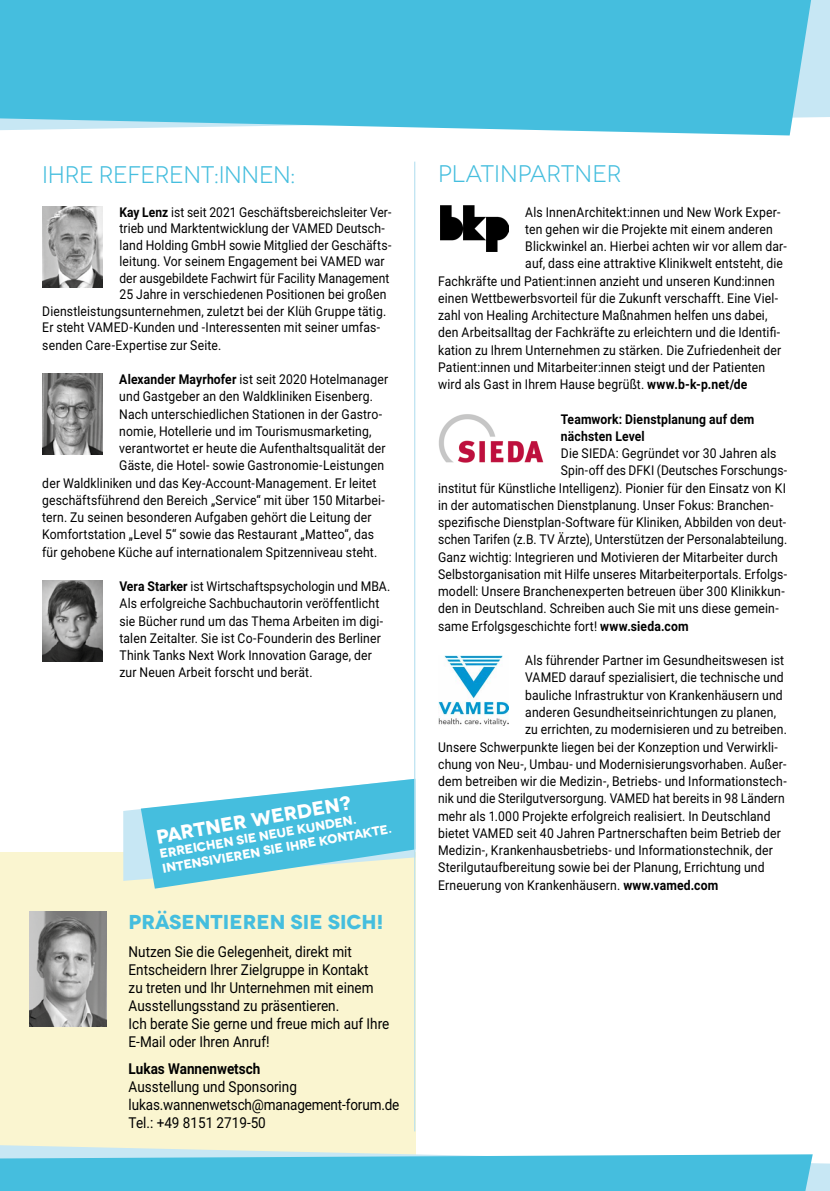
<style>
.page{position:relative;width:830px;height:1191px;background:#fff}
.page>*{position:absolute;margin:0;border:0;box-sizing:border-box;transform-origin:0 0}
.t1{font:24px "Novecentowide";letter-spacing:-.015em;color:#45bede}
.t2{font:700 20.1px "Novecentowide";color:#45bede}
.t3{font:700 19.5px "Novecentowide";color:#fff}
.t4{font:15px/18px "Roboto";color:#000;scale:.9 1}
.t5{font:700 15px "Roboto";color:#000;scale:.9 1}
.t6{font:13.5px/17.2px "Roboto";letter-spacing:.01em;color:#000;scale:.9 1}
.t7{font:13.5px "Roboto";letter-spacing:.01em;color:#000;scale:.89 1}
.t8{font:700 13.5px/17.2px "Roboto";letter-spacing:.01em;color:#000;scale:.9 1}
.t9{font:700 12.75px/15px "Novecentowide";color:#fff}
.s1{font-weight:700}
</style>
<div class="page">
<div style="left:0;top:852px;width:415px;height:321px;background:#faf5d0"></div>
<img style="left:30px;top:911px;width:76px;height:115px">
<svg style="left:123px;top:779px;width:291px;height:110px"></svg>
<hr style="left:414px;top:162px;width:1px;height:969px;background:#b6e0f0">
<div style="left:810px;top:0;width:19px;height:118px;background:#c7e7f4"></div>
<div style="left:0;top:0;width:810px;height:135px;background:#45bede"></div>
<svg style="left:0;top:1145px;width:829px;height:46px"></svg>
<img style="left:42px;top:373px;width:60px;height:81px">
<img style="left:43px;top:581px;width:59px;height:80px">
<img style="left:438px;top:655px;width:70px;height:70px">
<img style="left:439px;top:414px;width:104px;height:49px">
<img style="left:43px;top:206px;width:59px;height:81px">
<img style="left:440px;top:206px;width:68px;height:45px">
<h1 class="t1" style="left:42px;top:161px;width:254px">IHRE REFERENT:INNEN:</h1>
<p class="t7" style="left:119px;top:202px;width:307px"><span class="s1">Kay Lenz</span> ist seit 2021 Geschäftsbereichsleiter Ver-</p>
<p class="t6" style="left:119px;top:219px;width:296px">trieb und Marktentwicklung der VAMED Deutsch-</p>
<p class="t6" style="left:119px;top:236px;width:303px">land Holding GmbH sowie Mitglied der Geschäfts-</p>
<p class="t6" style="left:119px;top:252px;width:296px">leitung. Vor seinem Engagement bei VAMED war</p>
<p class="t7" style="left:119px;top:268px;width:304px">der ausgebildete Fachwirt für Facility Management</p>
<p class="t6" style="left:119px;top:285px;width:298px">25 Jahre in verschiedenen Positionen bei großen</p>
<p class="t6" style="left:42px;top:302px;width:383px">Dienstleistungsunternehmen, zuletzt bei der Klüh Gruppe tätig.</p>
<p class="t6" style="left:42px;top:318px;width:376px">Er steht VAMED-Kunden und -Interessenten mit seiner umfas-</p>
<p class="t6" style="left:42px;top:336px;width:200px">senden Care-Expertise zur Seite.</p>
<p class="t6" style="left:119px;top:370px;width:300px"><span class="s1">Alexander Mayrhofer</span> ist seit 2020 Hotelmanager</p>
<p class="t6" style="left:119px;top:387px;width:283px">und Gastgeber an den Waldkliniken Eisenberg.</p>
<p class="t6" style="left:119px;top:405px;width:293px">Nach unterschiedlichen Stationen in der Gastro-</p>
<p class="t6" style="left:119px;top:422px;width:282px">nomie, Hotellerie und im Tourismusmarketing,</p>
<p class="t6" style="left:119px;top:439px;width:297px">verantwortet er heute die Aufenthaltsqualität der</p>
<p class="t6" style="left:119px;top:456px;width:295px">Gäste, die Hotel- sowie Gastronomie-Leistungen</p>
<p class="t6" style="left:42px;top:474px;width:373px">der Waldkliniken und das Key-Account-Management. Er leitet</p>
<p class="t6" style="left:42px;top:491px;width:382px">geschäftsführend den Bereich „Service“ mit über 150 Mitarbei-</p>
<p class="t6" style="left:42px;top:508px;width:367px">tern. Zu seinen besonderen Aufgaben gehört die Leitung der</p>
<p class="t6" style="left:42px;top:525px;width:370px">Komfortstation „Level 5“ sowie das Restaurant „Matteo“, das</p>
<p class="t6" style="left:42px;top:543px;width:373px">für gehobene Küche auf internationalem Spitzenniveau steht.</p>
<p class="t6" style="left:119px;top:577px;width:302px"><span class="s1">Vera Starker</span> ist Wirtschaftspsychologin und MBA.<br>Als erfolgreiche Sachbuchautorin veröffentlicht sie Bücher rund um das Thema Arbeiten im digi&shy;talen Zeitalter. Sie ist Co-Founderin des Berliner Think Tanks Next Work Innovation Garage, der zur Neuen Arbeit forscht und berät.</p>
<h3 class="t3" style="left:154px;top:824px;width:199px;rotate:-10deg">PARTNER WERDEN?</h3>
<p class="t9" style="left:158px;top:846px;width:234px;rotate:-10deg">ERREICHEN SIE NEUE KUNDEN.<br>INTENSIVIEREN SIE IHRE KONTAKTE.</p>
<h2 class="t2" style="left:129px;top:909px;width:256px">PRÄSENTIEREN SIE SICH!</h2>
<p class="t4" style="left:129px;top:942px;width:291px">Nutzen Sie die Gelegenheit, direkt mit Entscheidern Ihrer Zielgruppe in Kontakt<br>zu treten und Ihr Unternehmen mit einem Ausstellungsstand zu präsentieren.<br>Ich berate Sie gerne und freue mich auf Ihre E-Mail oder Ihren Anruf!</p>
<p class="t5" style="left:129px;top:1058px;width:148px">Lukas Wannenwetsch</p>
<p class="t4" style="left:129px;top:1077px;width:302px">Ausstellung und Sponsoring lukas.wannenwetsch@management-forum.de<br>Tel.: +49 8151 2719-50</p>
<h1 class="t1" style="left:438px;top:160px;width:185px">PLATINPARTNER</h1>
<p class="t6" style="left:525px;top:203px;width:285px">Als InnenArchitekt:innen und New Work Exper-</p>
<p class="t6" style="left:525px;top:220px;width:276px">ten gehen wir die Projekte mit einem anderen</p>
<p class="t6" style="left:525px;top:237px;width:292px">Blickwinkel an. Hierbei achten wir vor allem dar-</p>
<p class="t6" style="left:525px;top:254px;width:288px">auf, dass eine attraktive Klinikwelt entsteht, die</p>
<p class="t6" style="left:438px;top:272px;width:375px">Fachkräfte und Patient:innen anzieht und unseren Kund:innen</p>
<p class="t6" style="left:438px;top:289px;width:379px">einen Wettbewerbsvorteil für die Zukunft verschafft. Eine Viel-</p>
<p class="t6" style="left:438px;top:306px;width:367px">zahl von Healing Architecture Maßnahmen helfen uns dabei,</p>
<p class="t6" style="left:438px;top:323px;width:381px">den Arbeitsalltag der Fachkräfte zu erleichtern und die Identifi-</p>
<p class="t6" style="left:438px;top:341px;width:382px">kation zu Ihrem Unternehmen zu stärken. Die Zufriedenheit der</p>
<p class="t6" style="left:438px;top:358px;width:365px">Patient:innen und Mitarbeiter:innen steigt und der Patienten</p>
<p class="t6" style="left:438px;top:375px;width:345px">wird als Gast in Ihrem Hause begrüßt. <span class="s1">www.b-k-p.net/de</span></p>
<p class="t8" style="left:560px;top:410px;width:216px">Teamwork: Dienstplanung auf dem nächsten Level</p>
<p class="t6" style="left:560px;top:444px;width:241px">Die SIEDA: Gegründet vor 30 Jahren als</p>
<p class="t7" style="left:560px;top:461px;width:255px">Spin-off des DFKI (Deutsches Forschungs-</p>
<p class="t6" style="left:438px;top:479px;width:388px">institut für Künstliche Intelligenz). Pionier für den Einsatz von KI</p>
<p class="t6" style="left:438px;top:496px;width:374px">in der automatischen Dienstplanung. Unser Fokus: Branchen-</p>
<p class="t6" style="left:438px;top:513px;width:388px">spezifische Dienstplan-Software für Kliniken, Abbilden von deut-</p>
<p class="t7" style="left:438px;top:530px;width:393px">schen Tarifen (z.B. TV Ärzte), Unterstützen der Personalabteilung.</p>
<p class="t6" style="left:438px;top:548px;width:379px">Ganz wichtig: Integrieren und Motivieren der Mitarbeiter durch</p>
<p class="t6" style="left:438px;top:565px;width:389px">Selbstorganisation mit Hilfe unseres Mitarbeiterportals. Erfolgs-</p>
<p class="t6" style="left:438px;top:582px;width:386px">modell: Unsere Branchenexperten betreuen über 300 Klinikkun-</p>
<p class="t6" style="left:438px;top:599px;width:380px">den in Deutschland. Schreiben auch Sie mit uns diese gemein-</p>
<p class="t6" style="left:438px;top:617px;width:279px">same Erfolgsgeschichte fort! <span class="s1">www.sieda.com</span></p>
<p class="t6" style="left:525px;top:651px;width:289px">Als führender Partner im Gesundheitswesen ist</p>
<p class="t6" style="left:525px;top:668px;width:288px">VAMED darauf spezialisiert, die technische und</p>
<p class="t6" style="left:525px;top:686px;width:287px">bauliche Infrastruktur von Krankenhäusern und</p>
<p class="t6" style="left:525px;top:703px;width:280px">anderen Gesundheitseinrichtungen zu planen,</p>
<p class="t6" style="left:525px;top:720px;width:292px">zu errichten, zu modernisieren und zu betreiben.</p>
<p class="t6" style="left:438px;top:737px;width:379px">Unsere Schwerpunkte liegen bei der Konzeption und Verwirkli-</p>
<p class="t6" style="left:438px;top:755px;width:388px">chung von Neu-, Umbau- und Modernisierungsvorhaben. Außer-</p>
<p class="t6" style="left:438px;top:772px;width:388px">dem betreiben wir die Medizin-, Betriebs- und Informationstech-</p>
<p class="t7" style="left:438px;top:789px;width:390px">nik und die Sterilgutversorgung. VAMED hat bereits in 98 Ländern</p>
<p class="t6" style="left:438px;top:806px;width:371px">mehr als 1.000 Projekte erfolgreich realisiert. In Deutschland</p>
<p class="t6" style="left:438px;top:824px;width:382px">bietet VAMED seit 40 Jahren Partnerschaften beim Betrieb der</p>
<p class="t6" style="left:438px;top:841px;width:373px">Medizin-, Krankenhausbetriebs- und Informationstechnik, der</p>
<p class="t6" style="left:438px;top:858px;width:364px">Sterilgutaufbereitung sowie bei der Planung, Errichtung und</p>
<p class="t6" style="left:438px;top:875px;width:312px">Erneuerung von Krankenhäusern. <span class="s1">www.vamed.com</span></p>
</div>
